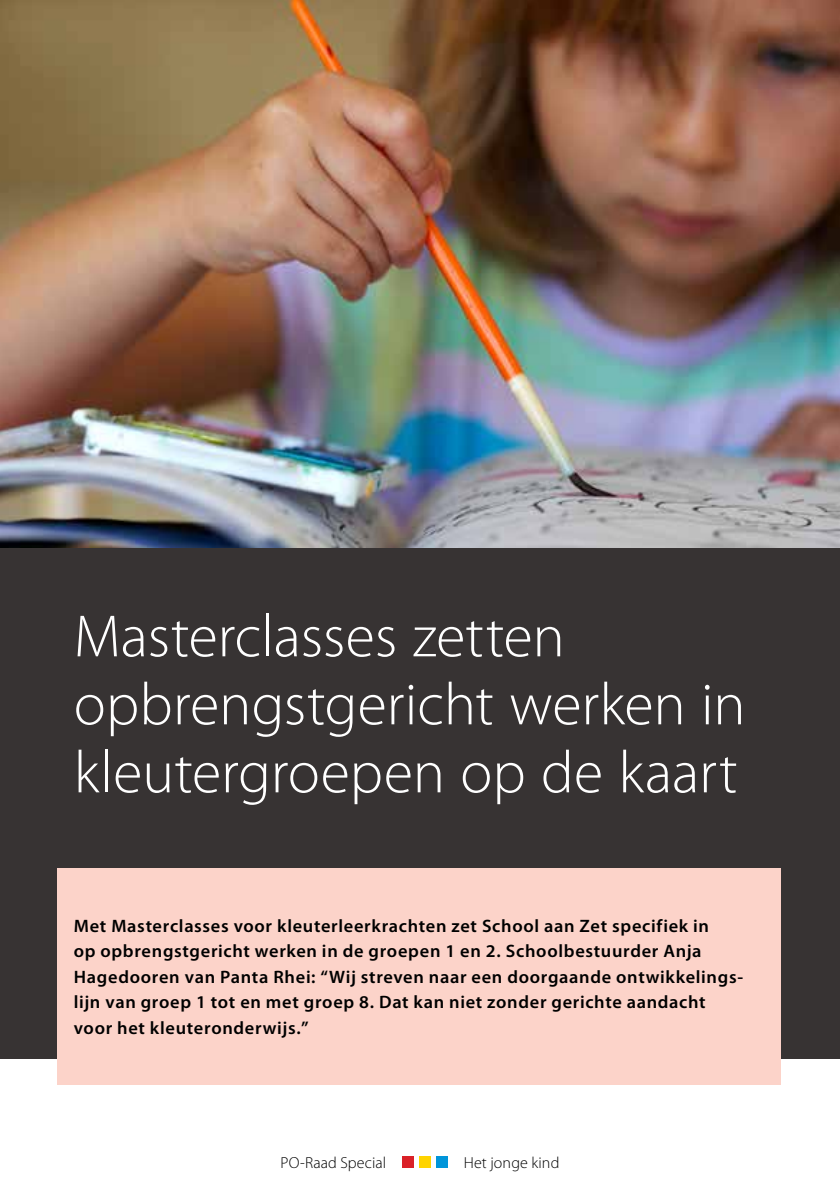
<style>
.page{position:relative;width:840px;height:1191px;background:#fff}
.page>*{position:absolute;margin:0;border:0;box-sizing:border-box;transform-origin:0 0}
.t1{font:300 60px/68px "Myriad Pro";color:#fff}
.t2{font:600 18px/25.6px "Myriad Pro";letter-spacing:.035em;color:#000}
.t3{font:300 16px "Myriad Pro";letter-spacing:.01em;color:#000}
</style>
<div class="page">
<img style="left:0;top:0;width:839px;height:549px">
<div style="left:0;top:549px;width:839px;height:510px;background:#373333"></div>
<div style="left:57px;top:867px;width:723px;height:217px;background:#fcd3c9"></div>
<div style="left:436px;top:1156px;width:11px;height:12px;background:#0095da"></div>
<div style="left:419px;top:1156px;width:11px;height:12px;background:#ffd400"></div>
<div style="left:402px;top:1156px;width:11px;height:12px;background:#da2128"></div>
<h1 class="t1" style="left:74px;top:603px;width:672px">Masterclasses zetten opbrengstgericht werken in kleutergroepen op de kaart</h1>
<p class="t2" style="left:74px;top:912px;width:670px">Met Masterclasses voor kleuterleerkrachten zet School aan Zet specifiek in<br>op opbrengstgericht werken in de groepen 1 en 2. Schoolbestuurder Anja Hagedooren van Panta Rhei: “Wij streven naar een doorgaande ontwikkelings&shy;lijn van groep 1 tot en met groep 8. Dat kan niet zonder gerichte aandacht voor het kleuteronderwijs.”</p>
<p class="t3" style="left:280px;top:1153px;width:107px">PO-Raad Special</p>
<p class="t3" style="left:463px;top:1153px;width:97px">Het jonge kind</p>
</div>
